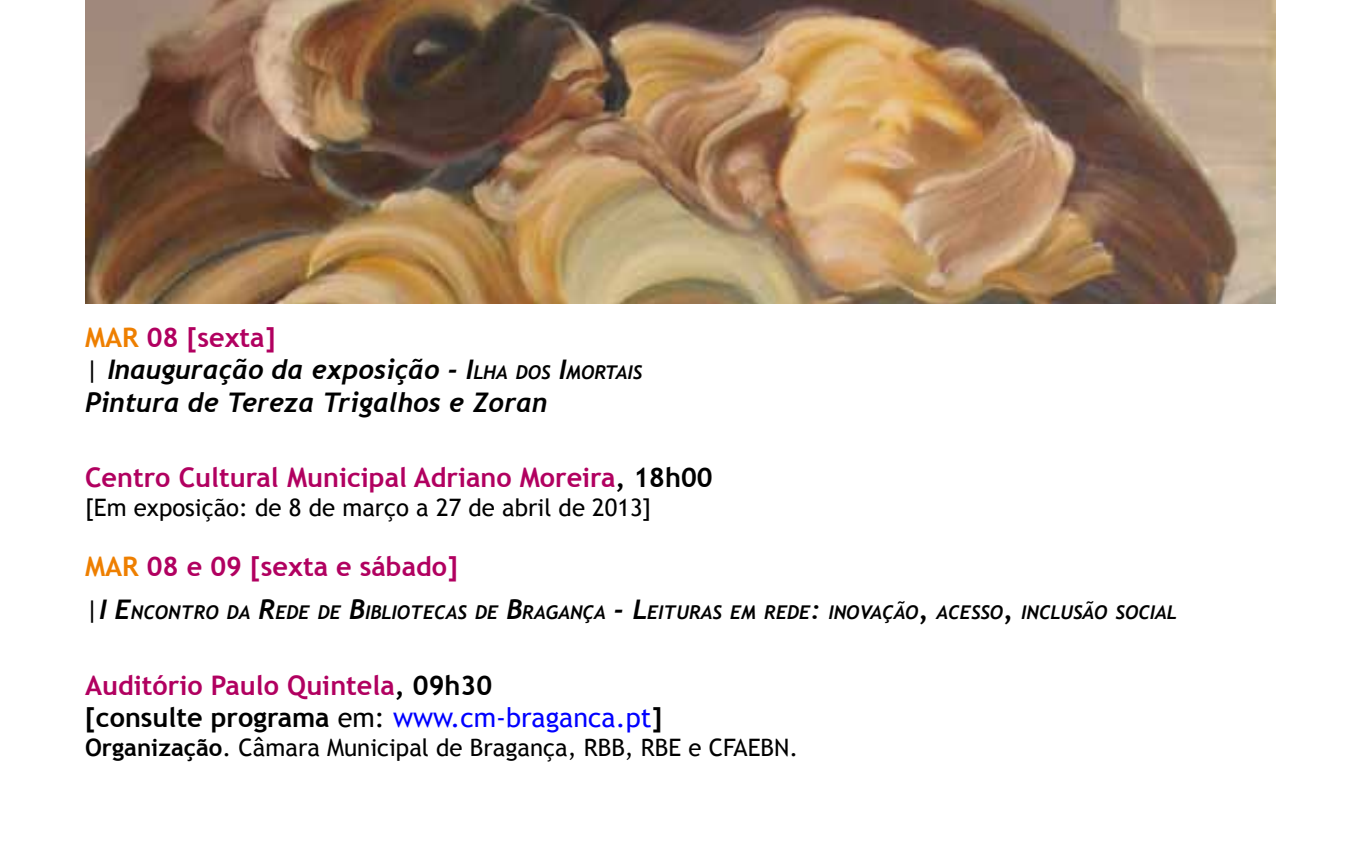
<style>
.page{position:relative;width:1361px;height:851px;background:#fff}
.page>*{position:absolute;margin:0;border:0;box-sizing:border-box;transform-origin:0 0}
.t1{font:700 27px "Trebuchet MS";color:#b10060}
.t2{font:italic 700 27px/32.4px "Trebuchet";color:#000}
.t3{font:700 27px/32.4px "Trebuchet MS";color:#000}
.t4{font:24px "Trebuchet MS";color:#000}
.t5{font:italic 700 18.9px "Trebuchet";color:#000}
.s1{color:#ee7f00}
.s2{font-family:"Trebuchet MS";font-weight:400;font-style:normal}
.s3{font-style:inherit}
.s4{font-size:18.9px}
.s5{color:#000}
.s6{font-family:"Trebuchet MS";font-weight:400;font-style:normal;font-size:27px}
.s7{font-size:27px}
.s8{color:#b10060}
.s9{font-weight:400}
.s10{font-weight:400;color:#00f}
.s11{font-weight:700}
</style>
<div class="page">
<img style="left:85px;top:0;width:1191px;height:303px">
<p class="t1" style="left:85px;top:320px;width:192px"><span class="s1">mar</span> 08 [sexta]</p>
<p class="t2" style="left:85px;top:353px;width:559px"><span class="s2">|</span> Inauguração da exposição - <span class="s3">I</span><span class="s4">LHA DOS</span> <span class="s3">I</span><span class="s4">MORTAIS<br></span>Pintura de Tereza Trigalhos e Zoran</p>
<p class="t1" style="left:85px;top:461px;width:629px">Centro Cultural Municipal Adriano Moreira<span class="s5">, 18h00</span></p>
<p class="t4" style="left:85px;top:493px;width:568px">[Em exposição: de 8 de março a 27 de abril de 2013]</p>
<p class="t1" style="left:85px;top:549px;width:374px"><span class="s1">mar</span> 08 e 09 [sexta e sábado]</p>
<p class="t5" style="left:85px;top:600px;width:1093px"><span class="s6">|</span><span class="s7">I E</span>NCONTRO DA <span class="s7">R</span>EDE DE <span class="s7">B</span>IBLIOTECAS DE <span class="s7">B</span>RAGANÇA <span class="s7">- L</span>EITURAS EM REDE<span class="s7">:</span> INOVAÇÃO<span class="s7">,</span> ACESSO<span class="s7">,</span> INCLUSÃO SOCIAL</p>
<p class="t3" style="left:85px;top:668px;width:579px"><span class="s8">Auditório Paulo Quintela</span>, 09h30<br>[consulte programa <span class="s9">em:</span> <span class="s10">www.cm-braganca.pt</span>]</p>
<p class="t4" style="left:85px;top:733px;width:715px"><span class="s11">Organização</span>. Câmara Municipal de Bragança, RBB, RBE e CFAEBN.</p>
</div>
